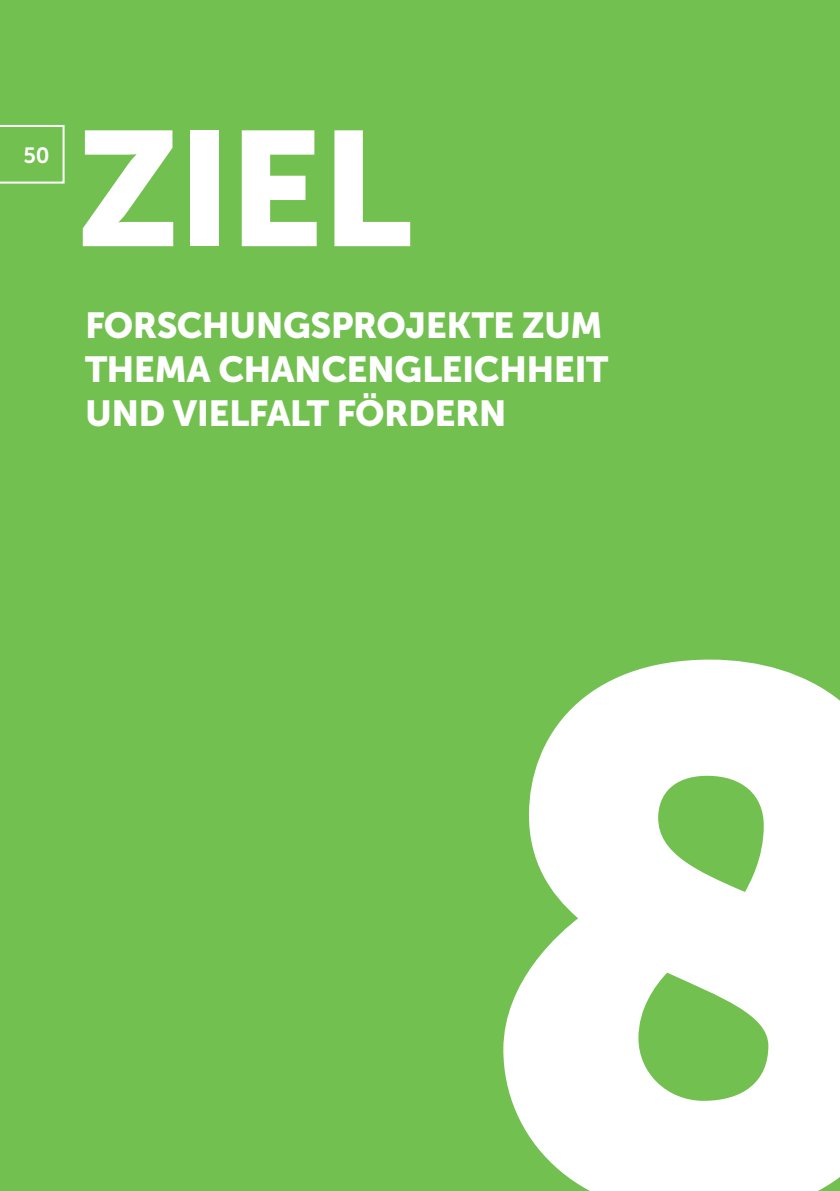
<style>
.page{position:relative;width:840px;height:1191px;background:#fff}
.page>*{position:absolute;margin:0;border:0;box-sizing:border-box;transform-origin:0 0}
.t1{font:754px "Museo Sans 900";color:#fff}
.t2{font:162px "Museo Sans 900";color:#fff}
.t3{font:36px/44px "Museo Sans 900";letter-spacing:-.015em;color:#fff}
.t4{font:22px "Museo Sans 700";color:#fff}
</style>
<div class="page">
<div style="left:0;top:0;width:839px;height:1191px;background:#72c04f"></div>
<svg style="left:0;top:125px;width:65px;height:59px"></svg>
<p class="t4" style="left:23px;top:143px;width:28px">50</p>
<h2 class="t2" style="left:77px;top:97px;width:337px">ZIEL</h2>
<p class="t3" style="left:85px;top:303px;width:524px">FORSCHUNGSPROJEKTE ZUM<br>THEMA CHANCENGLEICHHEIT<br>UND VIELFALT FÖRDERN</p>
<h1 class="t1" style="left:479px;top:515px;width:454px">8</h1>
</div>
